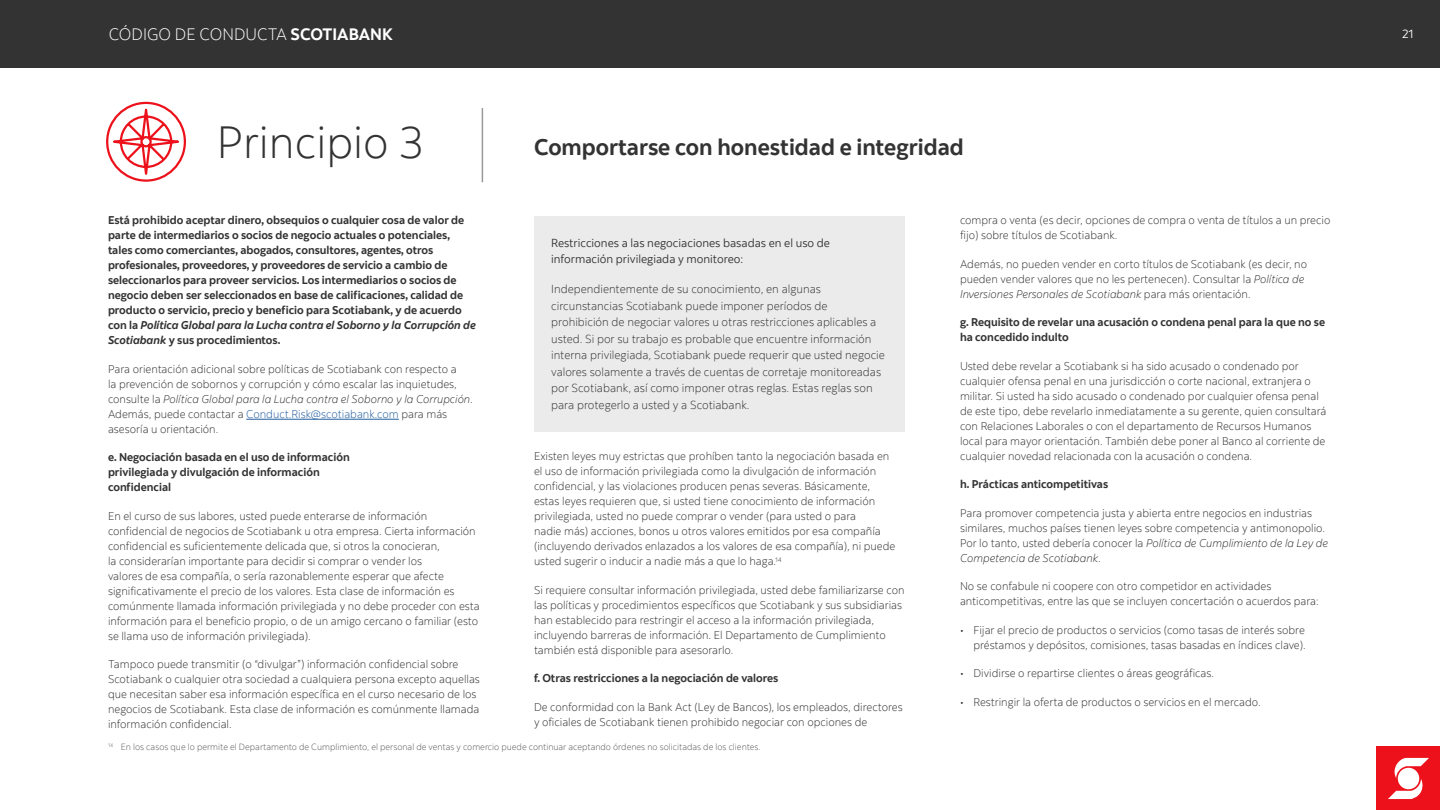
<style>
.page{position:relative;width:1440px;height:810px;background:#fff}
.page>*{position:absolute;margin:0;border:0;box-sizing:border-box;transform-origin:0 0}
.t1{font:300 45px "Scotia";color:#333}
.t2{font:700 22.5px "Scotia";color:#333}
.t3{font:300 16.5px "Scotia";color:#fff}
.t4{font:12px "Scotia";color:#fff}
.t5{font:300 11.62px/16.5px "Scotia";color:#333}
.t6{font:11.62px/16.5px "Scotia";color:#333}
.t7{font:300 11.25px/15px "Scotia";color:#333}
.t8{font:700 11.25px/15px "Scotia";color:#333}
.t9{font:300 9px "Scotia";color:#5c5c5c}
.s1{font-weight:700}
.s2{font-style:italic}
.s3{color:#215e9e}
</style>
<div class="page">
<div style="left:1377px;top:747px;width:63px;height:63px;background:#ec111a"></div>
<svg style="left:1388px;top:758px;width:41px;height:41px"></svg>
<div style="left:1398px;top:768px;width:21px;height:21px;background:#fff;border-radius:50%"></div>
<div style="left:0;top:0;width:1440px;height:68px;background:#333"></div>
<svg style="left:106px;top:101px;width:80px;height:81px"></svg>
<hr style="left:482px;top:108px;width:1px;height:74px;background:#333">
<hr style="left:246px;top:419px;width:153px;height:1px;background:#215e9e">
<div style="left:534px;top:216px;width:370px;height:215px;background:#ebebeb"></div>
<h3 class="t3" style="left:109px;top:24px;width:286px">CÓDIGO DE CONDUCTA <span class="s1">SCOTIABANK</span></h3>
<p class="t4" style="left:1402px;top:26px;width:13px">21</p>
<h1 class="t1" style="left:217px;top:115px;width:208px">Principio 3</h1>
<p class="t8" style="left:108px;top:213px;width:369px">Está prohibido aceptar dinero, obsequios o cualquier cosa de valor de parte de intermediarios o socios de negocio actuales o potenciales, tales como comerciantes, abogados, consultores, agentes, otros profesionales, proveedores, y proveedores de servicio a cambio de seleccionarlos para proveer servicios. Los intermediarios o socios de negocio deben ser seleccionados en base de calificaciones, calidad de producto o servicio, precio y beneficio para Scotiabank, y de acuerdo con la <span class="s2">Política Global para la Lucha contra el Soborno y la Corrupción de Scotiabank</span> y sus procedimientos.</p>
<p class="t7" style="left:108px;top:361px;width:366px">Para orientación adicional sobre políticas de Scotiabank con respecto a<br>la prevención de sobornos y corrupción y cómo escalar las inquietudes, consulte la <span class="s2">Política Global para la Lucha contra el Soborno y la Corrupción</span>.<br>Además, puede contactar a <span class="s3">Conduct.Risk@scotiabank.com</span> para más asesoría u orientación.</p>
<p class="t8" style="left:108px;top:450px;width:243px">e. Negociación basada en el uso de información privilegiada y divulgación de información confidencial</p>
<p class="t7" style="left:108px;top:508px;width:373px">En el curso de sus labores, usted puede enterarse de información confidencial de negocios de Scotiabank u otra empresa. Cierta información confidencial es suficientemente delicada que, si otros la conocieran,<br>la considerarían importante para decidir si comprar o vender los<br>valores de esa compañía, o sería razonablemente esperar que afecte significativamente el precio de los valores. Esta clase de información es comúnmente llamada información privilegiada y no debe proceder con esta información para el beneficio propio, o de un amigo cercano o familiar (esto se llama uso de información privilegiada).</p>
<p class="t7" style="left:108px;top:657px;width:373px">Tampoco puede transmitir (o “divulgar”) información confidencial sobre Scotiabank o cualquier otra sociedad a cualquiera persona excepto aquellas que necesitan saber esa información específica en el curso necesario de los negocios de Scotiabank. Esta clase de información es comúnmente llamada información confidencial.</p>
<h2 class="t2" style="left:534px;top:133px;width:431px">Comportarse con honestidad e integridad</h2>
<p class="t6" style="left:551px;top:234px;width:280px">Restricciones a las negociaciones basadas en el uso de información privilegiada y monitoreo:</p>
<p class="t5" style="left:551px;top:281px;width:335px">Independientemente de su conocimiento, en algunas circunstancias Scotiabank puede imponer períodos de prohibición de negociar valores u otras restricciones aplicables a usted. Si por su trabajo es probable que encuentre información interna privilegiada, Scotiabank puede requerir que usted negocie valores solamente a través de cuentas de corretaje monitoreadas por Scotiabank, así como imponer otras reglas. Estas reglas son para protegerlo a usted y a Scotiabank.</p>
<p class="t7" style="left:534px;top:449px;width:363px">Existen leyes muy estrictas que prohíben tanto la negociación basada en el uso de información privilegiada como la divulgación de información confidencial, y las violaciones producen penas severas. Básicamente, estas leyes requieren que, si usted tiene conocimiento de información privilegiada, usted no puede comprar o vender (para usted o para<br>nadie más) acciones, bonos u otros valores emitidos por esa compañía (incluyendo derivados enlazados a los valores de esa compañía), ni puede usted sugerir o inducir a nadie más a que lo haga.<sup>14</sup></p>
<p class="t7" style="left:534px;top:582px;width:372px">Si requiere consultar información privilegiada, usted debe familiarizarse con las políticas y procedimientos específicos que Scotiabank y sus subsidiarias han establecido para restringir el acceso a la información privilegiada, incluyendo barreras de información. El Departamento de Cumplimiento también está disponible para asesorarlo.</p>
<p class="t8" style="left:534px;top:671px;width:246px">f. Otras restricciones a la negociación de valores</p>
<p class="t7" style="left:534px;top:699px;width:370px">De conformidad con la Bank Act (Ley de Bancos), los empleados, directores y oficiales de Scotiabank tienen prohibido negociar con opciones de</p>
<p class="t7" style="left:960px;top:213px;width:372px">compra o venta (es decir, opciones de compra o venta de títulos a un precio fijo) sobre títulos de Scotiabank.</p>
<p class="t7" style="left:960px;top:256px;width:349px">Además, no pueden vender en corto títulos de Scotiabank (es decir, no pueden vender valores que no les pertenecen). Consultar la <span class="s2">Política de<br>Inversiones Personales de Scotiabank</span> para más orientación.</p>
<p class="t8" style="left:960px;top:315px;width:367px">g. Requisito de revelar una acusación o condena penal para la que no se ha concedido indulto</p>
<p class="t7" style="left:960px;top:358px;width:368px">Usted debe revelar a Scotiabank si ha sido acusado o condenado por cualquier ofensa penal en una jurisdicción o corte nacional, extranjera o militar. Si usted ha sido acusado o condenado por cualquier ofensa penal de este tipo, debe revelarlo inmediatamente a su gerente, quien consultará con Relaciones Laborales o con el departamento de Recursos Humanos local para mayor orientación. También debe poner al Banco al corriente de cualquier novedad relacionada con la acusación o condena.</p>
<p class="t8" style="left:960px;top:477px;width:150px">h. Prácticas anticompetitivas</p>
<p class="t7" style="left:960px;top:505px;width:370px">Para promover competencia justa y abierta entre negocios en industrias similares, muchos países tienen leyes sobre competencia y antimonopolio.<br>Por lo tanto, usted debería conocer la <span class="s2">Política de Cumplimiento de la Ley de Competencia de Scotiabank</span>.</p>
<p class="t7" style="left:960px;top:579px;width:360px">No se confabule ni coopere con otro competidor en actividades anticompetitivas, entre las que se incluyen concertación o acuerdos para:</p>
<p class="t7" style="left:960px;top:622px;width:347px;text-align:right">• Fijar el precio de productos o servicios (como tasas de interés sobre préstamos y depósitos, comisiones, tasas basadas en índices clave).</p>
<p class="t7" style="left:960px;top:666px;width:256px">• Dividirse o repartirse clientes o áreas geográficas.</p>
<p class="t7" style="left:960px;top:694px;width:302px">• Restringir la oferta de productos o servicios en el mercado.</p>
<p class="t9" style="left:108px;top:741px;width:654px"><sup>14</sup> En los casos que lo permite el Departamento de Cumplimiento, el personal de ventas y comercio puede continuar aceptando órdenes no solicitadas de los clientes.</p>
</div>
